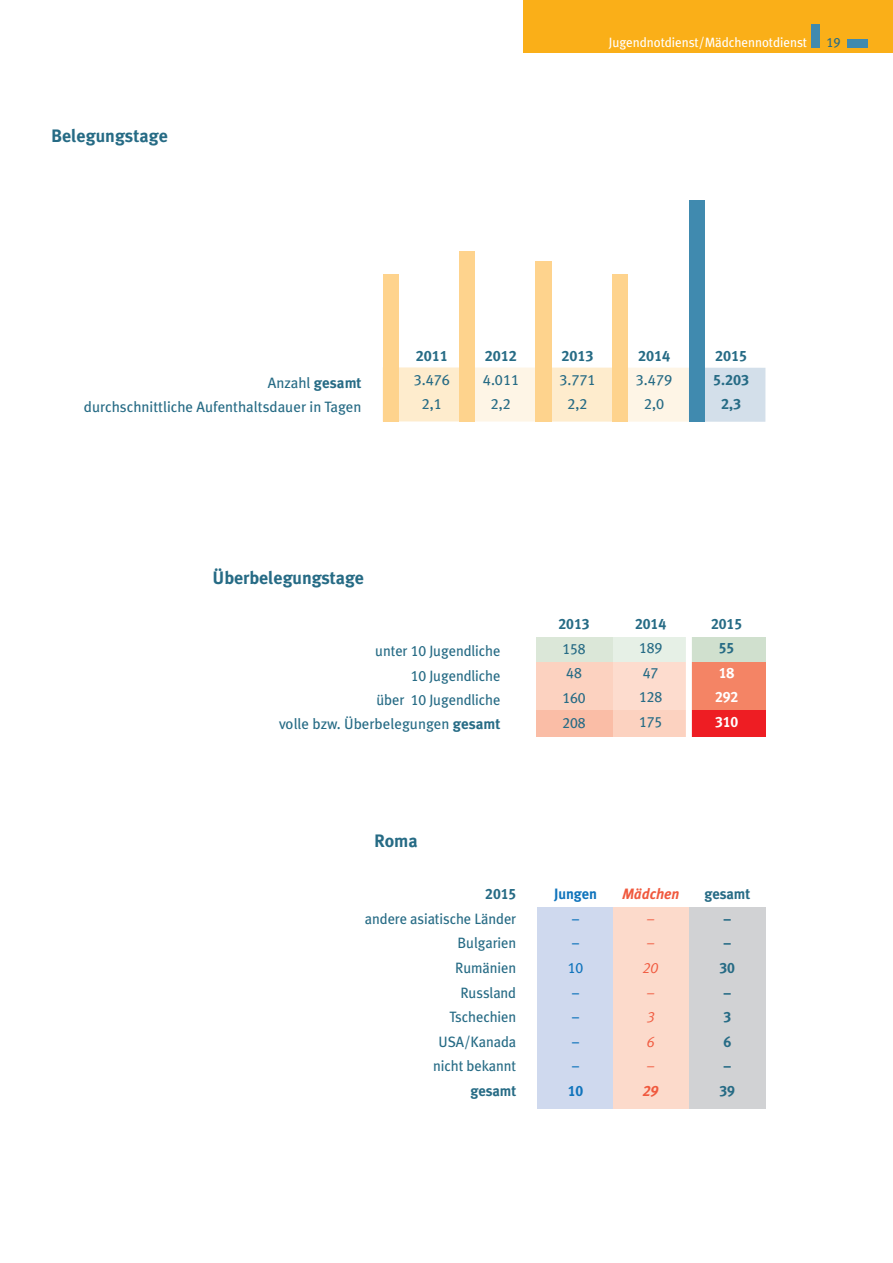
<style>
.page{position:relative;width:893px;height:1263px;background:#fff}
.page>*{position:absolute;margin:0;border:0;box-sizing:border-box;transform-origin:0 0}
.t1{font:700 18px "Meta Plus";letter-spacing:-.005em;color:#266b85}
.t2{font:15px/24.6px "Meta Plus";letter-spacing:-.005em;color:#266b85;text-align:right}
.t3{font:15px/24.6px "Meta Plus Bold Caps";color:#266b85;text-align:center}
.t4{font:15px/24.6px "Meta Plus Book Caps";letter-spacing:-.005em;color:#266b85;text-align:center}
.t5{font:700 15px "Meta Plus";letter-spacing:-.005em;color:#266b85}
.t6{font:15px/24.6px "Meta Plus Bold Caps";letter-spacing:-.005em;color:#fff}
.t7{font:15px/24.6px "Meta Plus Book Caps";color:#1074bc}
.t8{font:15px/24.6px "Meta Italic Caps";color:#f0593e}
.t9{font:italic 700 15px "Meta Plus";letter-spacing:-.005em;color:#f0593e}
.t10{font:700 15px "Meta Plus";letter-spacing:-.005em;color:#1074bc}
.t11{font:15px "Meta Plus Bold Caps";color:#1074bc}
.t12{font:italic 15px "Meta Plus Bold Caps";color:#f0593e}
.t13{font:13.5px "Meta Plus";letter-spacing:-.005em;color:#fff}
.t14{font:13.5px "Meta Plus Book Caps";color:#266b85}
.s1{font-weight:700}
.s2{font-family:"Meta Plus Book Caps"}
</style>
<div class="page">
<div style="left:383px;top:367px;width:76px;height:54px;background:#feeccd"></div>
<div style="left:459px;top:367px;width:77px;height:55px;background:#fef5e6"></div>
<div style="left:536px;top:368px;width:76px;height:54px;background:#feeccd"></div>
<div style="left:612px;top:368px;width:77px;height:54px;background:#fef5e6"></div>
<div style="left:689px;top:368px;width:76px;height:54px;background:#d3dfea"></div>
<div style="left:383px;top:274px;width:16px;height:148px;background:#fed38d"></div>
<div style="left:459px;top:251px;width:16px;height:171px;background:#fed38d"></div>
<div style="left:535px;top:261px;width:16px;height:161px;background:#fed38d"></div>
<div style="left:612px;top:274px;width:16px;height:148px;background:#fed38d"></div>
<div style="left:689px;top:201px;width:16px;height:221px;background:#408aaf"></div>
<div style="left:612px;top:662px;width:77px;height:52px;background:#fddcce"></div>
<div style="left:689px;top:662px;width:76px;height:52px;background:#f48465"></div>
<div style="left:612px;top:637px;width:77px;height:25px;background:#e6f0e6"></div>
<div style="left:689px;top:637px;width:76px;height:25px;background:#d0e0ce"></div>
<div style="left:612px;top:710px;width:77px;height:26px;background:#fcd2c0"></div>
<div style="left:536px;top:662px;width:76px;height:52px;background:#fcd2c0"></div>
<div style="left:536px;top:637px;width:76px;height:25px;background:#dbe7d8"></div>
<div style="left:536px;top:710px;width:76px;height:26px;background:#fabda6"></div>
<div style="left:689px;top:710px;width:76px;height:26px;background:#ee1d23"></div>
<div style="left:686px;top:633px;width:6px;height:113px;background:#fff"></div>
<div style="left:537px;top:907px;width:77px;height:201px;background:#cfd9ee"></div>
<div style="left:614px;top:907px;width:76px;height:201px;background:#fcdacb"></div>
<div style="left:689px;top:907px;width:76px;height:201px;background:#d1d2d4"></div>
<div style="left:523px;top:0;width:370px;height:53px;background:#faaf18"></div>
<div style="left:847px;top:39px;width:20px;height:9px;background:#408aaf"></div>
<div style="left:811px;top:24px;width:8px;height:24px;background:#408aaf"></div>
<p class="t1" style="left:51px;top:125px;width:118px">Belegungstage</p>
<p class="t13" style="left:609px;top:34px;width:200px">Jugendnotdienst/Mädchennotdienst</p>
<p class="t14" style="left:826px;top:34px;width:15px">19</p>
<p class="t2" style="left:84px;top:370px;width:279px;line-height:24px">Anzahl <span class="s1">gesamt<br></span>durchschnittliche Aufenthaltsdauer in Tagen</p>
<p class="t3" style="left:416px;top:344px;width:34px">2011</p>
<p class="t4" style="left:414px;top:368px;width:38px;line-height:24px">3.476<br>2,1</p>
<p class="t3" style="left:485px;top:344px;width:34px">2012</p>
<p class="t4" style="left:483px;top:368px;width:38px;line-height:24px">4.011<br>2,2</p>
<p class="t3" style="left:561px;top:344px;width:34px">2013</p>
<p class="t4" style="left:559px;top:368px;width:38px;line-height:24px">3.771<br>2,2</p>
<p class="t3" style="left:638px;top:344px;width:34px">2014</p>
<p class="t4" style="left:636px;top:368px;width:38px;line-height:24px">3.479<br>2,0</p>
<p class="t3" style="left:713px;top:344px;width:38px;line-height:24px">2015<br>5.203<br>2,3</p>
<p class="t1" style="left:213px;top:567px;width:153px">Überbelegungstage</p>
<p class="t2" style="left:279px;top:639px;width:223px">unter <span class="s2">10</span> Jugendliche<br><span class="s2">10</span> Jugendliche<br>über <span class="s2">10</span> Jugendliche<br>volle bzw. Überbelegungen <span class="s1">gesamt</span></p>
<p class="t3" style="left:558px;top:612px;width:33px">2013</p>
<p class="t4" style="left:562px;top:636px;width:25px;text-align:left">158<br>48<br>160<br>208</p>
<p class="t3" style="left:635px;top:611px;width:33px">2014</p>
<p class="t4" style="left:639px;top:636px;width:25px;text-align:left">189<br>47<br>128<br>175</p>
<p class="t3" style="left:711px;top:611px;width:33px">2015<br>55</p>
<p class="t6" style="left:715px;top:660px;width:25px">18<br>292<br>310</p>
<p class="t1" style="left:374px;top:830px;width:45px">Roma</p>
<p class="t3" style="left:485px;top:882px;width:32px">2015</p>
<p class="t2" style="left:365px;top:906px;width:153px">andere asiatische Länder<br>Bulgarien<br>Rumänien<br>Russland<br>Tschechien<br>USA/Kanada<br>nicht bekannt</p>
<p class="t5" style="left:470px;top:1082px;width:47px">gesamt</p>
<p class="t10" style="left:554px;top:885px;width:45px">Jungen</p>
<p class="t7" style="left:568px;top:906px;width:17px">– –<br>10 – – – –</p>
<p class="t11" style="left:568px;top:1082px;width:17px">10</p>
<p class="t9" style="left:622px;top:885px;width:59px">Mädchen</p>
<p class="t8" style="left:643px;top:906px;width:17px">– –<br>20 –<br>3<br>6 –</p>
<p class="t12" style="left:643px;top:1082px;width:17px">29</p>
<p class="t5" style="left:704px;top:885px;width:47px">gesamt</p>
<p class="t3" style="left:720px;top:906px;width:17px;text-align:left">– –<br>30 –<br>3<br>6 –<br>39</p>
</div>
